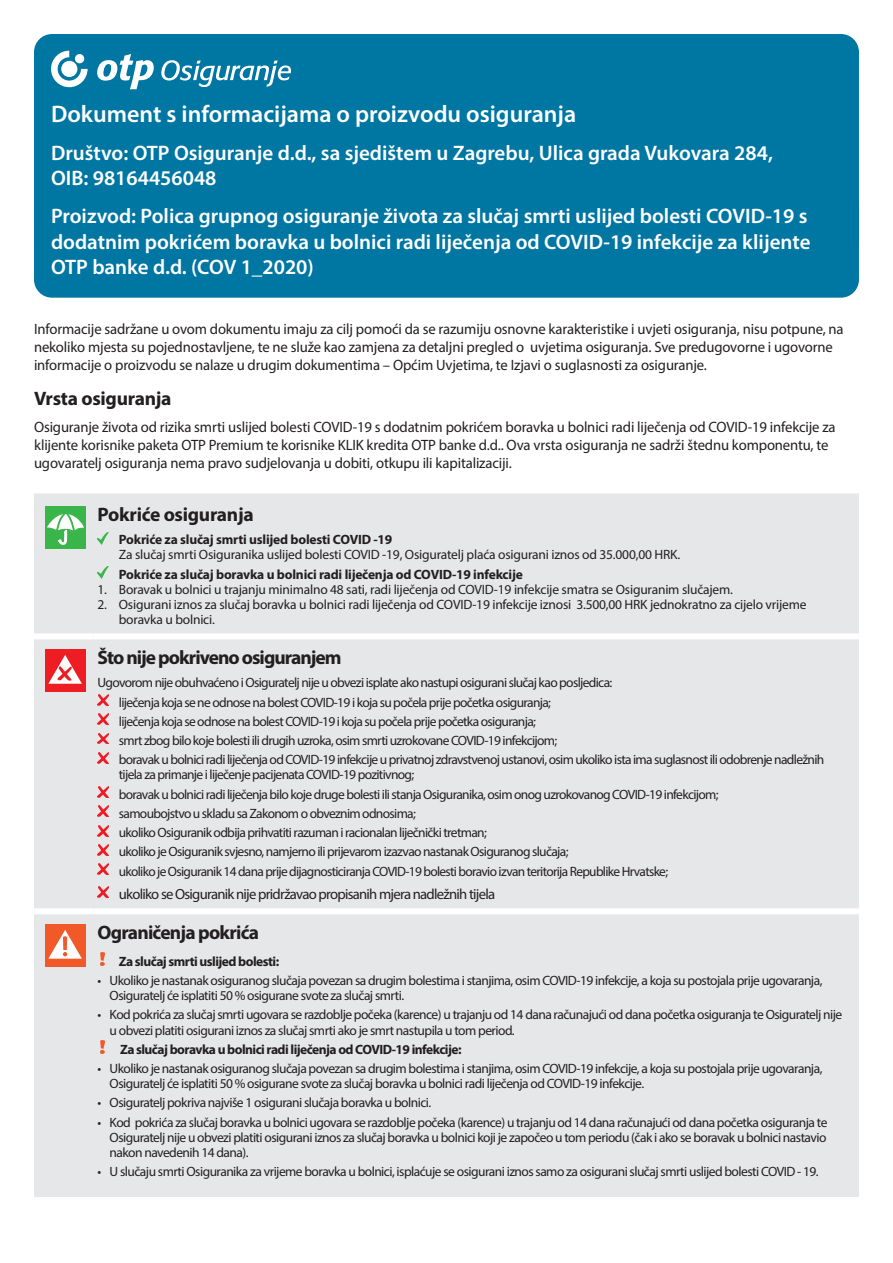
<style>
.page{position:relative;width:893px;height:1263px;background:#fff}
.page>*{position:absolute;margin:0;border:0;box-sizing:border-box;transform-origin:0 0}
.Form_sub_title{font:600 24px "Myriad Pro";color:#fff}
.Company_Product_head{font:600 21px/25.2px "Myriad Pro";color:#fff}
.Cover_subhead{font:700 19.5px "Myriad Pro";letter-spacing:-.04em;color:#231f20}
.Cover_subhead-2{font:700 19.5px "Myriad Pro";letter-spacing:-.015em;color:#231f20}
.Form_intro{font:15px/18px "Myriad Pro";letter-spacing:-.01em;color:#231f20}
.Covered_bullets{font:14.7px "Myriad Pro";letter-spacing:-.05em;color:#231f20}
.Covered_bullets-2{font:13.5px/15px "Myriad Pro";letter-spacing:-.04em;color:#231f20}
.Covered_bullets-3{font:13.5px/15px "Myriad Pro";letter-spacing:-.015em;color:#231f20}
.Covered_bullets-4{font:700 13.5px "Myriad Pro";letter-spacing:-.025em;color:#231f20}
</style>
<div class="page">
<div style="left:34px;top:493px;width:825px;height:704px;background:#e6e7e9"></div>
<div style="left:34px;top:908px;width:59px;height:6px;background:#fff"></div>
<div style="left:93px;top:908px;width:766px;height:6px;background:#fff"></div>
<div style="left:34px;top:633px;width:59px;height:6px;background:#fff"></div>
<div style="left:93px;top:633px;width:766px;height:6px;background:#fff"></div>
<div style="left:45px;top:506px;width:41px;height:43px;background:#3ab54a"></div>
<svg style="left:47px;top:509px;width:37px;height:36px"></svg>
<svg style="left:98px;top:532px;width:10px;height:12px"></svg>
<svg style="left:98px;top:567px;width:10px;height:12px"></svg>
<div style="left:45px;top:649px;width:41px;height:43px;background:#ee1d23"></div>
<svg style="left:48px;top:655px;width:34px;height:29px"></svg>
<svg style="left:98px;top:695px;width:10px;height:10px"></svg>
<svg style="left:98px;top:714px;width:10px;height:11px"></svg>
<svg style="left:98px;top:733px;width:10px;height:11px"></svg>
<svg style="left:98px;top:752px;width:10px;height:11px"></svg>
<svg style="left:98px;top:787px;width:10px;height:10px"></svg>
<svg style="left:98px;top:806px;width:10px;height:11px"></svg>
<svg style="left:98px;top:825px;width:10px;height:11px"></svg>
<svg style="left:98px;top:844px;width:10px;height:11px"></svg>
<svg style="left:98px;top:864px;width:10px;height:10px"></svg>
<svg style="left:98px;top:887px;width:10px;height:10px"></svg>
<div style="left:45px;top:924px;width:41px;height:43px;background:#f15929"></div>
<svg style="left:48px;top:930px;width:34px;height:29px"></svg>
<svg style="left:101px;top:953px;width:3px;height:13px"></svg>
<img style="left:101px;top:1040px;width:3px;height:14px">
<div style="left:34px;top:34px;width:825px;height:264px;background:#0076a3;border-radius:18px"></div>
<svg style="left:97px;top:54px;width:57px;height:35px"></svg>
<svg style="left:51px;top:51px;width:37px;height:36px"></svg>
<div style="left:61px;top:61px;width:16px;height:16px;background:#fff;border-radius:50%"></div>
<div style="left:75px;top:54px;width:9px;height:9px;background:#fff;border-radius:50%"></div>
<svg style="left:161px;top:60px;width:130px;height:27px"></svg>
<p class="Form_sub_title" style="left:51px;top:99px;width:527px">Dokument s informacijama o proizvodu osiguranja</p>
<p class="Company_Product_head" style="left:51px;top:140px;width:723px">Društvo: OTP Osiguranje d.d., sa sjedištem u Zagrebu, Ulica grada Vukovara 284,<br>OIB: 98164456048</p>
<p class="Company_Product_head" style="left:51px;top:203px;width:761px">Proizvod: Polica grupnog osiguranje života za slučaj smrti uslijed bolesti COVID-19 s dodatnim pokrićem boravka u bolnici radi liječenja od COVID-19 infekcije za klijente<br>OTP banke d.d. (COV 1_2020)</p>
<p class="Form_intro" style="left:34px;top:320px;width:811px">Informacije sadržane u ovom dokumentu imaju za cilj pomoći da se razumiju osnovne karakteristike i uvjeti osiguranja, nisu potpune, na nekoliko mjesta su pojednostavljene, te ne služe kao zamjena za detaljni pregled o uvjetima osiguranja. Sve predugovorne i ugovorne informacije o proizvodu se nalaze u drugim dokumentima – Općim Uvjetima, te Izjavi o suglasnosti za osiguranje.</p>
<p class="Cover_subhead-2" style="left:34px;top:386px;width:139px">Vrsta osiguranja</p>
<p class="Form_intro" style="left:34px;top:418px;width:803px">Osiguranje života od rizika smrti uslijed bolesti COVID-19 s dodatnim pokrićem boravka u bolnici radi liječenja od COVID-19 infekcije za klijente korisnike paketa OTP Premium te korisnike KLIK kredita OTP banke d.d.. Ova vrsta osiguranja ne sadrži štednu komponentu, te ugovaratelj osiguranja nema pravo sudjelovanja u dobiti, otkupu ili kapitalizaciji.</p>
<p class="Cover_subhead-2" style="left:98px;top:502px;width:158px">Pokriće osiguranja</p>
<p class="Covered_bullets-4" style="left:119px;top:531px;width:275px">Pokriće za slučaj smrti uslijed bolesti COVID -19</p>
<p class="Covered_bullets-3" style="left:119px;top:547px;width:563px">Za slučaj smrti Osiguranika uslijed bolesti COVID -19, Osiguratelj plaća osigurani iznos od 35.000,00 HRK.</p>
<p class="Covered_bullets-4" style="left:119px;top:565px;width:406px">Pokriće za slučaj boravka u bolnici radi liječenja od COVID-19 infekcije</p>
<p class="Covered_bullets-3" style="left:98px;top:581px;width:637px">1. Boravak u bolnici u trajanju minimalno 48 sati, radi liječenja od COVID-19 infekcije smatra se Osiguranim slučajem.</p>
<p class="Covered_bullets-3" style="left:119px;top:596px;width:689px;text-indent:-21px">2. Osigurani iznos za slučaj boravka u bolnici radi liječenja od COVID-19 infekcije iznosi 3.500,00 HRK jednokratno za cijelo vrijeme boravka u bolnici.</p>
<p class="Cover_subhead" style="left:98px;top:644px;width:246px">Što nije pokriveno osiguranjem</p>
<p class="Covered_bullets-2" style="left:98px;top:675px;width:516px">Ugovorom nije obuhvaćeno i Osiguratelj nije u obvezi isplate ako nastupi osigurani slučaj kao posljedica:</p>
<p class="Covered_bullets-2" style="left:119px;top:694px;width:434px">liječenja koja se ne odnose na bolest COVID-19 i koja su počela prije početka osiguranja;</p>
<p class="Covered_bullets-2" style="left:119px;top:713px;width:419px">liječenja koja se odnose na bolest COVID-19 i koja su počela prije početka osiguranja;</p>
<p class="Covered_bullets-2" style="left:119px;top:733px;width:440px">smrt zbog bilo koje bolesti ili drugih uzroka, osim smrti uzrokovane COVID-19 infekcijom;</p>
<p class="Covered_bullets-2" style="left:119px;top:752px;width:707px">boravak u bolnici radi liječenja od COVID-19 infekcije u privatnoj zdravstvenoj ustanovi, osim ukoliko ista ima suglasnost ili odobrenje nadležnih tijela za primanje i liječenje pacijenata COVID-19 pozitivnog;</p>
<p class="Covered_bullets-2" style="left:119px;top:786px;width:601px">boravak u bolnici radi liječenja bilo koje druge bolesti ili stanja Osiguranika, osim onog uzrokovanog COVID-19 infekcijom;</p>
<p class="Covered_bullets-2" style="left:119px;top:805px;width:299px">samoubojstvo u skladu sa Zakonom o obveznim odnosima;</p>
<p class="Covered_bullets-2" style="left:119px;top:825px;width:369px">ukoliko Osiguranik odbija prihvatiti razuman i racionalan liječnički tretman;</p>
<p class="Covered_bullets-2" style="left:119px;top:844px;width:451px">ukoliko je Osiguranik svjesno, namjerno ili prijevarom izazvao nastanak Osiguranog slučaja;</p>
<p class="Covered_bullets-2" style="left:119px;top:863px;width:551px">ukoliko je Osiguranik 14 dana prije dijagnosticiranja COVID-19 bolesti boravio izvan teritorija Republike Hrvatske;</p>
<p class="Covered_bullets" style="left:119px;top:884px;width:378px">ukoliko se Osiguranik nije pridržavao propisanih mjera nadležnih tijela</p>
<p class="Cover_subhead" style="left:98px;top:919px;width:163px">Ograničenja pokrića</p>
<p class="Covered_bullets-4" style="left:119px;top:953px;width:162px">Za slučaj smrti uslijed bolesti:</p>
<p class="Covered_bullets-2" style="left:110px;top:973px;width:714px;text-indent:-12px">• Ukoliko je nastanak osiguranog slučaja povezan sa drugim bolestima i stanjima, osim COVID-19 infekcije, a koja su postojala prije ugovaranja,<br>Osiguratelj će isplatiti 50 % osigurane svote za slučaj smrti.</p>
<p class="Covered_bullets-2" style="left:110px;top:1007px;width:734px;text-indent:-12px">• Kod pokrića za slučaj smrti ugovara se razdoblje počeka (karence) u trajanju od 14 dana računajući od dana početka osiguranja te Osiguratelj nije u obvezi platiti osigurani iznos za slučaj smrti ako je smrt nastupila u tom period.</p>
<p class="Covered_bullets-4" style="left:120px;top:1040px;width:343px">Za slučaj boravka u bolnici radi liječenja od COVID-19 infekcije:</p>
<p class="Covered_bullets-2" style="left:110px;top:1061px;width:714px;text-indent:-12px">• Ukoliko je nastanak osiguranog slučaja povezan sa drugim bolestima i stanjima, osim COVID-19 infekcije, a koja su postojala prije ugovaranja,<br>Osiguratelj će isplatiti 50 % osigurane svote za slučaj boravka u bolnici radi liječenja od COVID-19 infekcije.</p>
<p class="Covered_bullets-2" style="left:98px;top:1095px;width:335px">• Osiguratelj pokriva najviše 1 osigurani slučaja boravka u bolnici.</p>
<p class="Covered_bullets-2" style="left:110px;top:1114px;width:719px;text-align:justify;text-indent:-12px">• Kod pokrića za slučaj boravka u bolnici ugovara se razdoblje počeka (karence) u trajanju od 14 dana računajući od dana početka osiguranja te Osiguratelj nije u obvezi platiti osigurani iznos za slučaj boravka u bolnici koji je započeo u tom periodu (čak i ako se boravak u bolnici nastavio nakon navedenih 14 dana).</p>
<p class="Covered_bullets-2" style="left:98px;top:1163px;width:723px">• U slučaju smrti Osiguranika za vrijeme boravka u bolnici, isplaćuje se osigurani iznos samo za osigurani slučaj smrti uslijed bolesti COVID - 19.</p>
</div>
